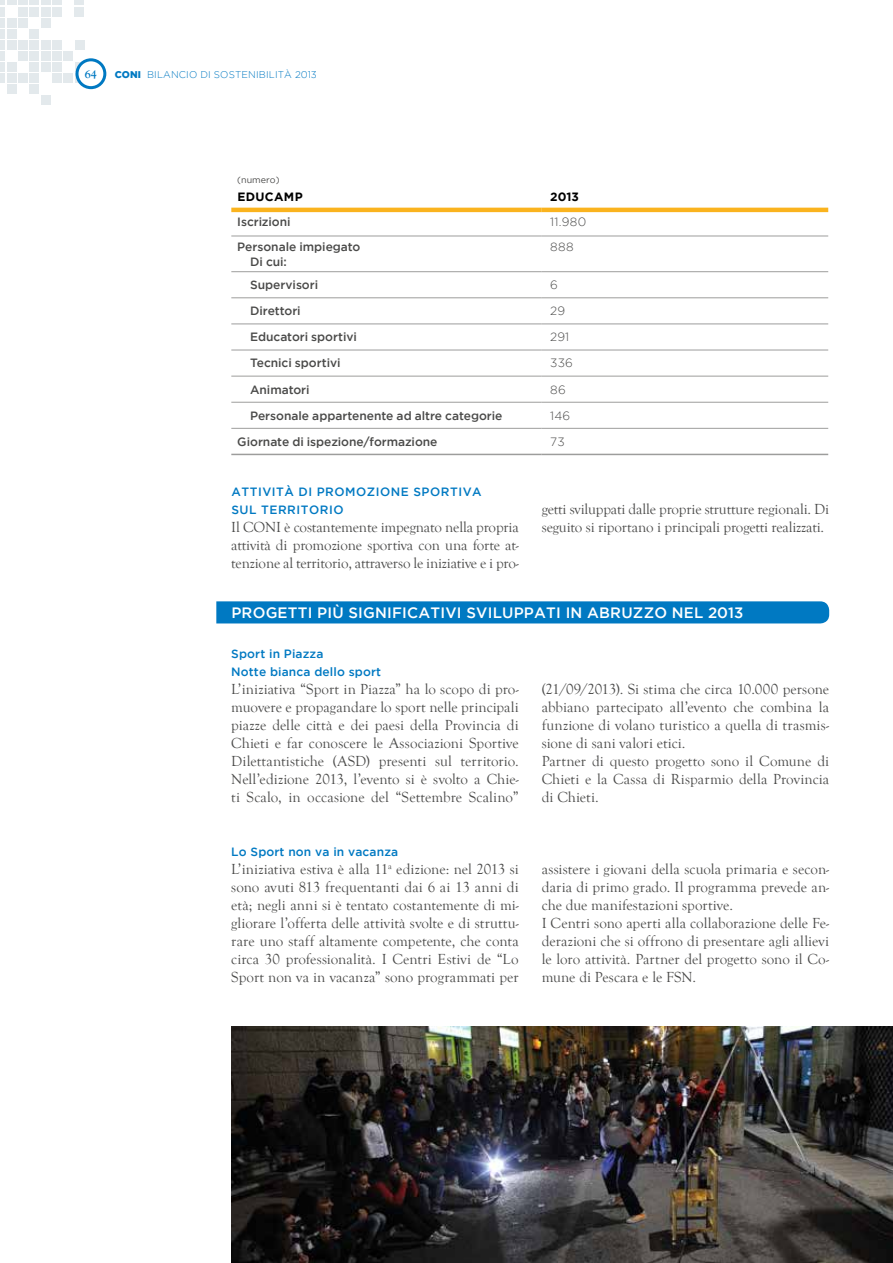
<style>
.page{position:relative;width:893px;height:1263px;background:#fff}
.page>*{position:absolute;margin:0;border:0;box-sizing:border-box;transform-origin:0 0}
.t1{font:15px/18px "Goudy Old Style T";color:#4a4a49;text-align:justify}
.t2{font:500 15px "Gotham";letter-spacing:.015em;color:#fff}
.t3{font:500 12px/15px "Gotham";letter-spacing:-.005em;color:#4a4a49}
.t4{font:500 12px/18px "Gotham";letter-spacing:.01em;color:#0079c2}
.t5{font:500 12px/18px "Gotham";letter-spacing:.045em;color:#0079c2}
.t6{font:300 12px "Gotham";letter-spacing:.015em;color:#4a4a49}
.t7{font:700 12px "Gotham";letter-spacing:.025em;color:#000}
.t8{font:700 12px "Goudy Old Style T";color:#0079c2}
.t9{font:300 9.75px "Gotham";letter-spacing:.015em;color:#0079c2}
.t10{font:9px "Gotham";color:#4a4a49}
.s1{font-weight:900}
</style>
<div class="page">
<div style="left:64px;top:73px;width:9px;height:10px;background:#e3e9ec"></div>
<div style="left:75px;top:73px;width:9px;height:10px;background:#e1e8eb"></div>
<svg style="left:75px;top:63px;width:7px;height:7px"></svg>
<div style="left:52px;top:73px;width:10px;height:10px;background:#e3e9ec"></div>
<div style="left:41px;top:63px;width:9px;height:9px;background:#e3e9ec"></div>
<div style="left:52px;top:63px;width:10px;height:9px;background:#e3e9ec"></div>
<div style="left:18px;top:73px;width:10px;height:10px;background:#e3e9ec"></div>
<div style="left:30px;top:73px;width:9px;height:10px;background:#e3e9ec"></div>
<div style="left:30px;top:85px;width:9px;height:9px;background:#e3e9ec"></div>
<div style="left:7px;top:85px;width:9px;height:9px;background:#e3e9ec"></div>
<div style="left:30px;top:63px;width:9px;height:9px;background:#e3e9ec"></div>
<div style="left:0;top:73px;width:5px;height:10px;background:#e3e9ec"></div>
<div style="left:7px;top:73px;width:9px;height:10px;background:#e3e9ec"></div>
<div style="left:0;top:63px;width:5px;height:9px;background:#e3e9ec"></div>
<div style="left:7px;top:63px;width:9px;height:9px;background:#e3e9ec"></div>
<div style="left:41px;top:52px;width:9px;height:9px;background:#e3e9ec"></div>
<div style="left:41px;top:95px;width:9px;height:9px;background:#e3e9ec"></div>
<div style="left:52px;top:52px;width:10px;height:9px;background:#e3e9ec"></div>
<div style="left:64px;top:52px;width:9px;height:9px;background:#e3e9ec"></div>
<div style="left:75px;top:40px;width:9px;height:10px;background:#e3e9ec"></div>
<div style="left:41px;top:41px;width:9px;height:9px;background:#e3e9ec"></div>
<div style="left:41px;top:18px;width:9px;height:9px;background:#e3e9ec"></div>
<div style="left:52px;top:41px;width:10px;height:9px;background:#e3e9ec"></div>
<div style="left:18px;top:52px;width:10px;height:9px;background:#e3e9ec"></div>
<div style="left:30px;top:52px;width:9px;height:9px;background:#e3e9ec"></div>
<div style="left:18px;top:41px;width:10px;height:9px;background:#e3e9ec"></div>
<div style="left:18px;top:18px;width:10px;height:9px;background:#e3e9ec"></div>
<div style="left:30px;top:41px;width:9px;height:9px;background:#e3e9ec"></div>
<div style="left:30px;top:29px;width:9px;height:9px;background:#e3e9ec"></div>
<div style="left:0;top:52px;width:5px;height:9px;background:#e3e9ec"></div>
<div style="left:0;top:41px;width:5px;height:9px;background:#e3e9ec"></div>
<div style="left:7px;top:41px;width:9px;height:9px;background:#e3e9ec"></div>
<div style="left:41px;top:7px;width:9px;height:9px;background:#e3e9ec"></div>
<div style="left:41px;top:0;width:9px;height:5px;background:#e3e9ec"></div>
<div style="left:52px;top:7px;width:10px;height:9px;background:#e3e9ec"></div>
<div style="left:75px;top:7px;width:9px;height:9px;background:#e3e9ec"></div>
<div style="left:52px;top:0;width:10px;height:5px;background:#e3e9ec"></div>
<div style="left:75px;top:0;width:9px;height:5px;background:#e3e9ec"></div>
<div style="left:18px;top:7px;width:10px;height:9px;background:#e3e9ec"></div>
<div style="left:18px;top:0;width:10px;height:5px;background:#e3e9ec"></div>
<div style="left:30px;top:7px;width:9px;height:9px;background:#e3e9ec"></div>
<div style="left:30px;top:0;width:9px;height:5px;background:#e3e9ec"></div>
<div style="left:0;top:7px;width:5px;height:9px;background:#e3e9ec"></div>
<svg style="left:0;top:0;width:5px;height:5px"></svg>
<div style="left:7px;top:0;width:9px;height:5px;background:#e3e9ec"></div>
<div style="left:7px;top:29px;width:9px;height:9px;background:#e3e9ec"></div>
<div style="left:0;top:29px;width:5px;height:9px;background:#e3e9ec"></div>
<div style="left:7px;top:18px;width:9px;height:9px;background:#e3e9ec"></div>
<div style="left:0;top:18px;width:5px;height:9px;background:#e3e9ec"></div>
<div style="left:77px;top:60px;width:28px;height:28px;background:#fff;border-radius:50%"></div>
<div style="left:75px;top:58px;width:31px;height:31px;border:3px solid #0079c2;border-radius:50%"></div>
<svg style="left:231px;top:212px;width:597px;height:242px"></svg>
<hr style="left:231px;top:208px;width:311px;height:4px;background:#fab31e">
<hr style="left:542px;top:208px;width:286px;height:4px;background:#fab31e">
<hr style="left:231px;top:297px;width:311px;height:1px;background:#9d9d9c">
<hr style="left:542px;top:297px;width:286px;height:1px;background:#9d9d9c">
<hr style="left:231px;top:324px;width:311px;height:1px;background:#9d9d9c">
<hr style="left:542px;top:324px;width:286px;height:1px;background:#9d9d9c">
<hr style="left:231px;top:350px;width:311px;height:1px;background:#9d9d9c">
<hr style="left:542px;top:350px;width:286px;height:1px;background:#9d9d9c">
<hr style="left:231px;top:376px;width:311px;height:1px;background:#9d9d9c">
<hr style="left:542px;top:376px;width:286px;height:1px;background:#9d9d9c">
<hr style="left:231px;top:402px;width:311px;height:1px;background:#9d9d9c">
<hr style="left:542px;top:402px;width:286px;height:1px;background:#9d9d9c">
<hr style="left:231px;top:236px;width:311px;height:1px;background:#9d9d9c">
<hr style="left:542px;top:236px;width:286px;height:1px;background:#9d9d9c">
<hr style="left:231px;top:271px;width:311px;height:1px;background:#9d9d9c">
<hr style="left:542px;top:271px;width:286px;height:1px;background:#9d9d9c">
<hr style="left:231px;top:428px;width:311px;height:1px;background:#9d9d9c">
<hr style="left:542px;top:428px;width:286px;height:1px;background:#9d9d9c">
<hr style="left:231px;top:454px;width:311px;height:1px;background:#9d9d9c">
<hr style="left:542px;top:454px;width:286px;height:1px;background:#9d9d9c">
<div style="left:216px;top:601px;width:613px;height:22px;background:#0079c2"></div>
<img style="left:232px;top:1026px;width:661px;height:237px">
<p class="t8" style="left:85px;top:68px;width:14px">64</p>
<p class="t9" style="left:115px;top:69px;width:204px"><span class="s1">CONI</span> BILANCIO DI SOSTENIBILITÀ 2013</p>
<p class="t10" style="left:237px;top:175px;width:44px">(numero)</p>
<p class="t7" style="left:237px;top:190px;width:67px">EDUCAMP</p>
<p class="t7" style="left:550px;top:190px;width:30px">2013</p>
<p class="t3" style="left:237px;top:214px;width:55px">Iscrizioni</p>
<p class="t6" style="left:550px;top:215px;width:38px">11.980</p>
<p class="t3" style="left:250px;top:239px;width:112px;text-indent:-13px">Personale impiegato<br>Di cui:</p>
<p class="t6" style="left:550px;top:240px;width:25px">888</p>
<p class="t3" style="left:250px;top:277px;width:70px">Supervisori</p>
<p class="t6" style="left:550px;top:278px;width:9px">6</p>
<p class="t3" style="left:250px;top:303px;width:52px">Direttori</p>
<p class="t6" style="left:550px;top:304px;width:16px">29</p>
<p class="t3" style="left:250px;top:329px;width:108px">Educatori sportivi</p>
<p class="t6" style="left:550px;top:331px;width:21px">291</p>
<p class="t3" style="left:250px;top:355px;width:92px">Tecnici sportivi</p>
<p class="t6" style="left:550px;top:357px;width:24px">336</p>
<p class="t3" style="left:250px;top:381px;width:61px">Animatori</p>
<p class="t6" style="left:550px;top:383px;width:17px">86</p>
<p class="t3" style="left:250px;top:408px;width:254px">Personale appartenente ad altre categorie</p>
<p class="t6" style="left:550px;top:409px;width:22px">146</p>
<p class="t3" style="left:237px;top:434px;width:202px">Giornate di ispezione/formazione</p>
<p class="t6" style="left:550px;top:435px;width:16px">73</p>
<p class="t5" style="left:231px;top:482px;width:252px">ATTIVITÀ DI PROMOZIONE SPORTIVA<br>SUL TERRITORIO</p>
<p class="t1" style="left:231px;top:518px;width:289px">Il CONI è costantemente impegnato nella propria attività di promozione sportiva con una forte at&shy;tenzione al territorio, attraverso le iniziative e i pro-</p>
<p class="t1" style="left:542px;top:500px;width:289px">getti sviluppati dalle proprie strutture regionali. Di seguito si riportano i principali progetti realizzati.</p>
<p class="t2" style="left:231px;top:604px;width:513px">PROGETTI PIÙ SIGNIFICATIVI SVILUPPATI IN ABRUZZO NEL 2013</p>
<p class="t4" style="left:231px;top:644px;width:151px">Sport in Piazza<br>Notte bianca dello sport</p>
<p class="t1" style="left:231px;top:680px;width:289px">L’iniziativa “Sport in Piazza” ha lo scopo di pro&shy;muovere e propagandare lo sport nelle principali piazze delle città e dei paesi della Provincia di Chieti e far conoscere le Associazioni Sportive Dilettantistiche (ASD) presenti sul territorio.<br>Nell’edizione 2013, l’evento si è svolto a Chie&shy;ti Scalo, in occasione del “Settembre Scalino”</p>
<p class="t4" style="left:231px;top:842px;width:168px">Lo Sport non va in vacanza</p>
<p class="t1" style="left:231px;top:860px;width:289px">L’iniziativa estiva è alla 11<sup>a</sup> edizione: nel 2013 si sono avuti 813 frequentanti dai 6 ai 13 anni di età; negli anni si è tentato costantemente di mi&shy;gliorare l’offerta delle attività svolte e di struttu&shy;rare uno staff altamente competente, che conta circa 30 professionalità. I Centri Estivi de “Lo Sport non va in vacanza” sono programmati per</p>
<p class="t1" style="left:542px;top:680px;width:289px;text-align:left">(21/09/2013). Si stima che circa 10.000 persone abbiano partecipato all’evento che combina la funzione di volano turistico a quella di trasmis&shy;sione di sani valori etici.<br>Partner di questo progetto sono il Comune di Chieti e la Cassa di Risparmio della Provincia di Chieti.</p>
<p class="t1" style="left:542px;top:860px;width:289px;text-align:left">assistere i giovani della scuola primaria e secon&shy;daria di primo grado. Il programma prevede an&shy;che due manifestazioni sportive.<br>I Centri sono aperti alla collaborazione delle Fe&shy;derazioni che si offrono di presentare agli allievi le loro attività. Partner del progetto sono il Co&shy;mune di Pescara e le FSN.</p>
</div>
